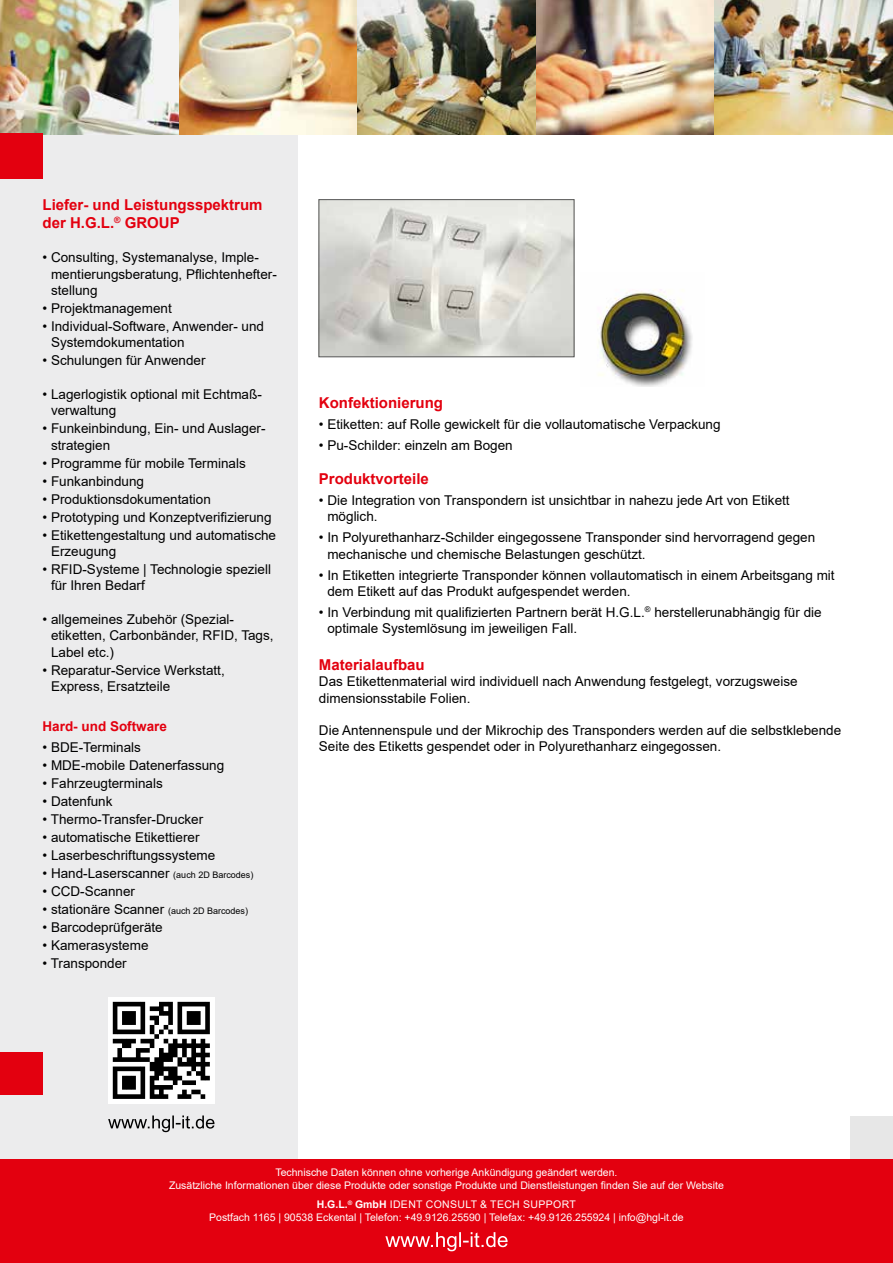
<style>
.page{position:relative;width:893px;height:1263px;background:#fff}
.page>*{position:absolute;margin:0;border:0;box-sizing:border-box;transform-origin:0 0}
.t1{font:700 15px/18px "Arial";color:#e3000f}
.t2{font:13.5px/16.2px "Arial";color:#000}
.t3{font:700 13.5px "Arial";color:#e3000f}
.t4{font:10.5px/12.6px "Arial";color:#fff;text-align:center}
.s1{font-size:9px}
.s2{font-weight:700}
</style>
<div class="page">
<div style="left:850px;top:1117px;width:43px;height:42px;background:#e7e7e7"></div>
<div style="left:0;top:134px;width:298px;height:1058px;background:#ececed"></div>
<div style="left:0;top:1052px;width:43px;height:43px;background:#e3000f"></div>
<img style="left:0;top:0;width:893px;height:134px">
<div style="left:0;top:1159px;width:893px;height:104px;background:#e3000f"></div>
<div style="left:0;top:134px;width:43px;height:45px;background:#e3000f"></div>
<img style="left:321px;top:201px;width:251px;height:154px">
<div style="left:319px;top:199px;width:255px;height:158px;border:1px solid #565656"></div>
<img style="left:597px;top:289px;width:95px;height:98px">
<div style="left:108px;top:997px;width:106px;height:106px;background:#fff"></div>
<svg style="left:113px;top:1002px;width:97px;height:97px"></svg>
<svg style="left:385px;top:1232px;width:123px;height:19px"></svg>
<svg style="left:108px;top:1115px;width:106px;height:17px"></svg>
<p class="t1" style="left:43px;top:196px;width:222px">Liefer- und Leistungsspektrum der H.G.L.<sup>®</sup> GROUP</p>
<p class="t2" style="left:51px;top:249px;width:227px;text-indent:-8px">• Consulting, Systemanalyse, Imple&shy;mentierungsberatung, Pflichtenhefter&shy;stellung</p>
<p class="t2" style="left:43px;top:300px;width:131px">• Projektmanagement</p>
<p class="t2" style="left:51px;top:318px;width:215px;text-indent:-8px">• Individual-Software, Anwender- und<br>Systemdokumentation</p>
<p class="t2" style="left:43px;top:352px;width:165px">• Schulungen für Anwender</p>
<p class="t2" style="left:51px;top:386px;width:212px;text-indent:-8px">• Lagerlogistik optional mit Echtmaß&shy;verwaltung</p>
<p class="t2" style="left:51px;top:420px;width:216px;text-indent:-8px">• Funkeinbindung, Ein- und Auslager&shy;strategien</p>
<p class="t2" style="left:43px;top:455px;width:205px">• Programme für mobile Terminals</p>
<p class="t2" style="left:43px;top:473px;width:103px">• Funkanbindung</p>
<p class="t2" style="left:43px;top:491px;width:170px">• Produktionsdokumentation</p>
<p class="t2" style="left:43px;top:509px;width:231px">• Prototyping und Konzeptverifizierung</p>
<p class="t2" style="left:51px;top:527px;width:227px;text-indent:-8px">• Etikettengestaltung und automatische<br>Erzeugung</p>
<p class="t2" style="left:51px;top:561px;width:222px;text-indent:-8px">• RFID-Systeme | Technologie speziell für Ihren Bedarf</p>
<p class="t2" style="left:51px;top:611px;width:224px;text-indent:-8px">• allgemeines Zubehör (Spezial&shy;etiketten, Carbonbänder, RFID, Tags,<br>Label etc.)</p>
<p class="t2" style="left:51px;top:662px;width:175px;text-indent:-8px">• Reparatur-Service Werkstatt,<br>Express, Ersatzteile</p>
<p class="t3" style="left:43px;top:716px;width:126px">Hard- und Software</p>
<p class="t2" style="left:43px;top:739px;width:100px">• BDE-Terminals</p>
<p class="t2" style="left:43px;top:757px;width:183px">• MDE-mobile Datenerfassung</p>
<p class="t2" style="left:43px;top:775px;width:122px">• Fahrzeugterminals</p>
<p class="t2" style="left:43px;top:793px;width:72px">• Datenfunk</p>
<p class="t2" style="left:43px;top:811px;width:162px">• Thermo-Transfer-Drucker</p>
<p class="t2" style="left:43px;top:829px;width:159px">• automatische Etikettierer</p>
<p class="t2" style="left:43px;top:847px;width:174px">• Laserbeschriftungssysteme</p>
<p class="t2" style="left:43px;top:865px;width:212px">• Hand-Laserscanner <span class="s1">(auch 2D Barcodes)</span></p>
<p class="t2" style="left:43px;top:883px;width:94px">• CCD-Scanner</p>
<p class="t2" style="left:43px;top:901px;width:207px">• stationäre Scanner <span class="s1">(auch 2D Barcodes)</span></p>
<p class="t2" style="left:43px;top:919px;width:122px">• Barcodeprüfgeräte</p>
<p class="t2" style="left:43px;top:937px;width:108px">• Kamerasysteme</p>
<p class="t2" style="left:43px;top:955px;width:86px">• Transponder</p>
<p class="t1" style="left:319px;top:394px;width:126px">Konfektionierung</p>
<p class="t2" style="left:319px;top:416px;width:403px">• Etiketten: auf Rolle gewickelt für die vollautomatische Verpackung</p>
<p class="t2" style="left:319px;top:437px;width:195px">• Pu-Schilder: einzeln am Bogen</p>
<p class="t1" style="left:319px;top:470px;width:112px">Produktvorteile</p>
<p class="t2" style="left:327px;top:492px;width:464px;text-indent:-8px">• Die Integration von Transpondern ist unsichtbar in nahezu jede Art von Etikett möglich.</p>
<p class="t2" style="left:327px;top:529px;width:489px;text-indent:-8px">• In Polyurethanharz-Schilder eingegossene Transponder sind hervorragend gegen mechanische und chemische Belastungen geschützt.</p>
<p class="t2" style="left:327px;top:567px;width:509px;text-indent:-8px">• In Etiketten integrierte Transponder können vollautomatisch in einem Arbeitsgang mit dem Etikett auf das Produkt aufgespendet werden.</p>
<p class="t2" style="left:327px;top:604px;width:496px;text-indent:-8px">• In Verbindung mit qualifizierten Partnern berät H.G.L.<sup>®</sup> herstellerunabhängig für die optimale Systemlösung im jeweiligen Fall.</p>
<p class="t1" style="left:319px;top:656px;width:107px">Materialaufbau</p>
<p class="t2" style="left:319px;top:673px;width:480px">Das Etikettenmaterial wird individuell nach Anwendung festgelegt, vorzugsweise dimensionsstabile Folien.</p>
<p class="t2" style="left:319px;top:722px;width:524px">Die Antennenspule und der Mikrochip des Transponders werden auf die selbstklebende<br>Seite des Etiketts gespendet oder in Polyurethanharz eingegossen.</p>
<p class="t4" style="left:169px;top:1166px;width:556px">Technische Daten können ohne vorherige Ankündigung geändert werden.<br>Zusätzliche Informationen über diese Produkte oder sonstige Produkte und Dienstleistungen finden Sie auf der Website</p>
<p class="t4" style="left:209px;top:1198px;width:476px"><span class="s2">H.G.L.</span><sup>®</sup> <span class="s2">GmbH</span> IDENT CONSULT &amp; TECH SUPPORT<br>Postfach 1165 | 90538 Eckental | Telefon: +49.9126.25590 | Telefax: +49.9126.255924 | info@hgl-it.de</p>
</div>
